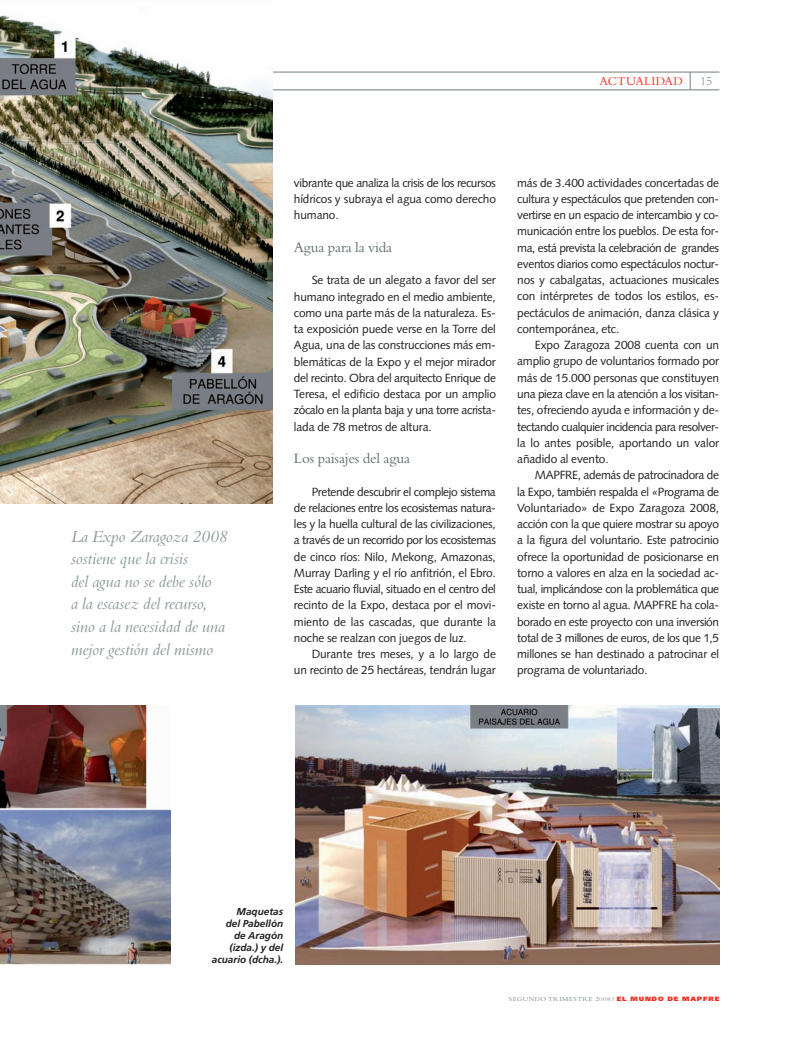
<style>
.page{position:relative;width:808px;height:1053px;background:#fff}
.page>*{position:absolute;margin:0;border:0;box-sizing:border-box;transform-origin:0 0}
.t1{font:italic 17.5px/22.5px "Bembo";letter-spacing:-.01em;color:#8b9b92}
.t2{font:15px "Bembo";letter-spacing:-.01em;color:#5d6e65}
.t3{font:12.5px "Bembo";letter-spacing:.025em;color:#ee2e22}
.t4{font:12.5px "Bembo";color:#8b9b92}
.t5{font:11.88px/16.2px "Syntax";letter-spacing:-.015em;color:#231f20;text-align:justify}
.t6{font:11.88px "Syntax";letter-spacing:-.035em;color:#231f20}
.t7{font:11.88px "Syntax";letter-spacing:-.04em;color:#231f20}
.t8{font:italic 700 10px/12px "Frutiger";color:#231f20;text-align:right}
.t9{font:6.25px "Bembo";letter-spacing:.075em;color:#77877f;scale:1.1 1}
.s1{font-weight:700}
.s2{font-family:"Frutiger";font-weight:900;color:#ee2e22}
</style>
<div class="page">
<hr style="left:71px;top:71px;width:648px;height:2px;background:#8b9b92">
<hr style="left:71px;top:89px;width:648px;height:1px;background:#8b9b92">
<svg style="left:690px;top:73px;width:1px;height:16px"></svg>
<img style="left:0;top:11px;width:273px;height:492px">
<img style="left:295px;top:705px;width:424px;height:259px">
<img style="left:0;top:705px;width:171px;height:259px">
<p class="t1" style="left:71px;top:527px;width:158px">La Expo Zaragoza 2008 sostiene que la crisis<br>del agua no se debe sólo<br>a la escasez del recurso, sino a la necesidad de una mejor gestión del mismo</p>
<p class="t3" style="left:599px;top:76px;width:85px">ACTUALIDAD</p>
<p class="t4" style="left:700px;top:76px;width:14px">15</p>
<p class="t5" style="left:294px;top:175px;width:203px">vibrante que analiza la crisis de los recursos hídricos y subraya el agua como derecho humano.</p>
<p class="t2" style="left:294px;top:242px;width:100px">Agua para la vida</p>
<p class="t5" style="left:294px;top:273px;width:203px;text-indent:18px">Se trata de un alegato a favor del ser humano integrado en el medio ambiente, como una parte más de la naturaleza. Es&shy;ta exposición puede verse en la Torre del Agua, una de las construcciones más em&shy;blemáticas de la Expo y el mejor mirador del recinto. Obra del arquitecto Enrique de Teresa, el edificio destaca por un amplio zócalo en la planta baja y una torre acrista&shy;lada de 78 metros de altura.</p>
<p class="t2" style="left:294px;top:453px;width:117px">Los paisajes del agua</p>
<p class="t5" style="left:312px;top:484px;width:186px">Pretende descubrir el complejo sistema</p>
<p class="t5" style="left:294px;top:500px;width:203px">de relaciones entre los ecosistemas natura-</p>
<p class="t5" style="left:294px;top:517px;width:203px">les y la huella cultural de las civilizaciones,</p>
<p class="t7" style="left:294px;top:535px;width:203px">a través de un recorrido por los ecosistemas</p>
<p class="t5" style="left:294px;top:549px;width:203px">de cinco ríos: Nilo, Mekong, Amazonas,</p>
<p class="t5" style="left:294px;top:565px;width:203px">Murray Darling y el río anfitrión, el Ebro.</p>
<p class="t5" style="left:294px;top:582px;width:203px">Este acuario fluvial, situado en el centro del</p>
<p class="t5" style="left:294px;top:598px;width:203px">recinto de la Expo, destaca por el movi-</p>
<p class="t5" style="left:294px;top:614px;width:203px">miento de las cascadas, que durante la</p>
<p class="t5" style="left:294px;top:630px;width:174px">noche se realzan con juegos de luz.</p>
<p class="t5" style="left:312px;top:647px;width:186px">Durante tres meses, y a lo largo de</p>
<p class="t5" style="left:294px;top:663px;width:203px">un recinto de 25 hectáreas, tendrán lugar</p>
<p class="t5" style="left:517px;top:175px;width:203px">más de 3.400 actividades concertadas de</p>
<p class="t5" style="left:517px;top:192px;width:203px">cultura y espectáculos que pretenden con-</p>
<p class="t5" style="left:517px;top:208px;width:203px">vertirse en un espacio de intercambio y co-</p>
<p class="t5" style="left:517px;top:224px;width:203px">municación entre los pueblos. De esta for-</p>
<p class="t6" style="left:517px;top:242px;width:203px">ma, está prevista la celebración de grandes</p>
<p class="t5" style="left:517px;top:256px;width:203px">eventos diarios como espectáculos noctur-</p>
<p class="t5" style="left:517px;top:273px;width:203px">nos y cabalgatas, actuaciones musicales</p>
<p class="t5" style="left:517px;top:289px;width:203px">con intérpretes de todos los estilos, es-</p>
<p class="t5" style="left:517px;top:305px;width:203px">pectáculos de animación, danza clásica y</p>
<p class="t5" style="left:517px;top:321px;width:104px">contemporánea, etc.</p>
<p class="t5" style="left:535px;top:338px;width:186px">Expo Zaragoza 2008 cuenta con un</p>
<p class="t5" style="left:517px;top:354px;width:203px">amplio grupo de voluntarios formado por</p>
<p class="t5" style="left:517px;top:370px;width:203px">más de 15.000 personas que constituyen</p>
<p class="t5" style="left:517px;top:386px;width:203px">una pieza clave en la atención a los visitan-</p>
<p class="t5" style="left:517px;top:403px;width:203px">tes, ofreciendo ayuda e información y de-</p>
<p class="t6" style="left:517px;top:421px;width:203px">tectando cualquier incidencia para resolver-</p>
<p class="t5" style="left:517px;top:435px;width:203px">la lo antes posible, aportando un valor</p>
<p class="t5" style="left:517px;top:451px;width:93px">añadido al evento.</p>
<p class="t5" style="left:535px;top:468px;width:186px">MAPFRE, además de patrocinadora de</p>
<p class="t5" style="left:517px;top:484px;width:203px">la Expo, también respalda el «Programa de</p>
<p class="t5" style="left:517px;top:500px;width:203px">Voluntariado» de Expo Zaragoza 2008,</p>
<p class="t5" style="left:517px;top:516px;width:203px">acción con la que quiere mostrar su apoyo</p>
<p class="t5" style="left:517px;top:533px;width:203px">a la figura del voluntario. Este patrocinio</p>
<p class="t5" style="left:517px;top:549px;width:203px">ofrece la oportunidad de posicionarse en</p>
<p class="t5" style="left:517px;top:565px;width:203px">torno a valores en alza en la sociedad ac-</p>
<p class="t5" style="left:517px;top:581px;width:203px">tual, implicándose con la problemática que</p>
<p class="t5" style="left:517px;top:598px;width:203px">existe en torno al agua. MAPFRE ha cola-</p>
<p class="t5" style="left:517px;top:614px;width:203px">borado en este proyecto con una inversión</p>
<p class="t5" style="left:517px;top:630px;width:203px">total de 3 millones de euros, de los que 1,5</p>
<p class="t5" style="left:517px;top:646px;width:203px">millones se han destinado a patrocinar el</p>
<p class="t5" style="left:517px;top:663px;width:132px">programa de voluntariado.</p>
<p class="t8" style="left:212px;top:906px;width:73px">Maquetas<br>del Pabellón de Aragón (izda.) y del acuario (dcha.).</p>
<p class="t9" style="left:509px;top:996px;width:193px">SEGUNDO TRIMESTRE 2008<span class="s1">/</span> <span class="s2">EL MUNDO DE MAPFRE</span></p>
</div>
